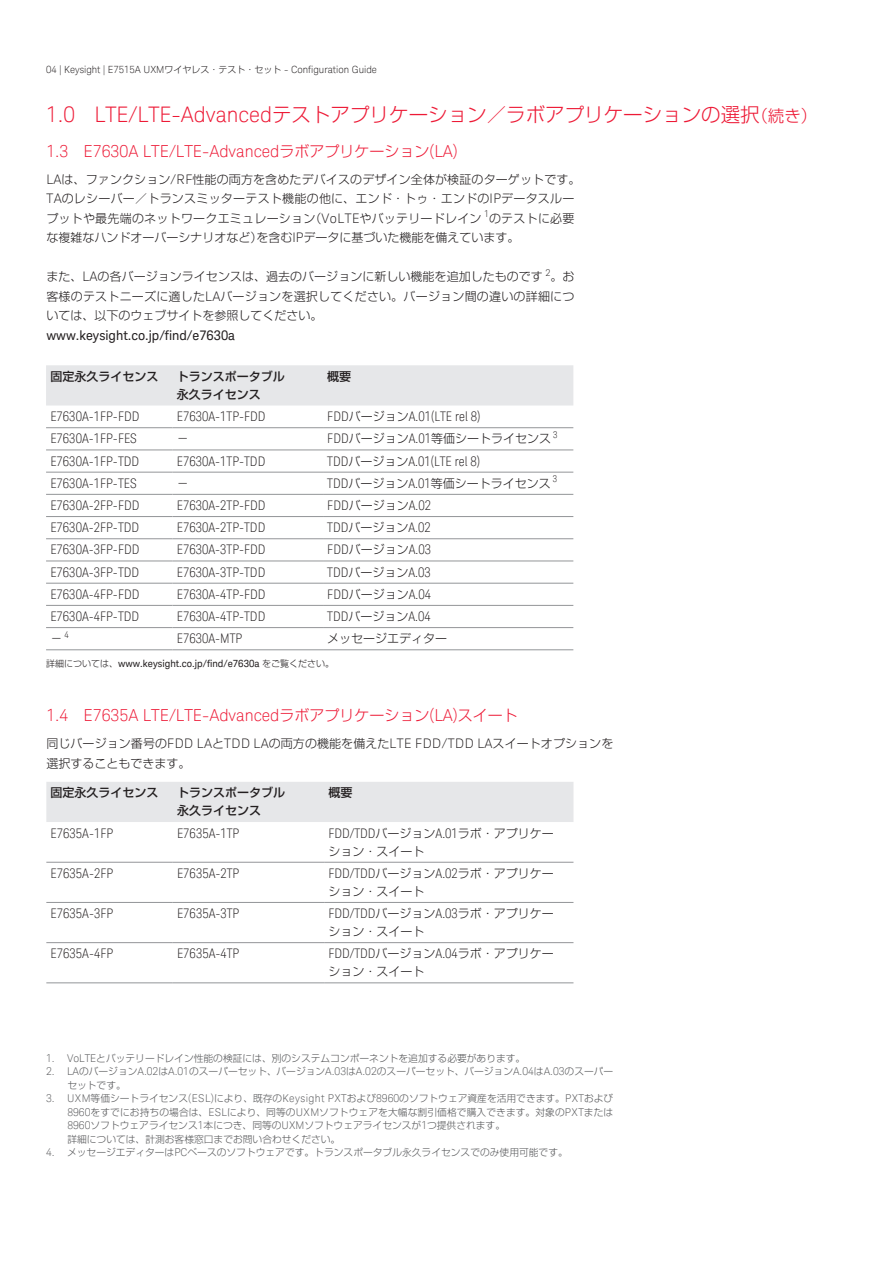
<style>
.page{position:relative;width:893px;height:1263px;background:#fff}
.page>*{position:absolute;margin:0;border:0;box-sizing:border-box;transform-origin:0 0}
.t1{font:300 19.5px "Shin Go Pro";color:#ed1a36}
.t2{font:300 16.5px "Keysight Sans";color:#ed1a36}
.t3{font:300 condensed 13.2px "Keysight Sans";color:#231f20}
.t4{font:13.2px "Keysight Sans";color:#231f20}
.t5{font:300 12px/19.5px "Shin Go Pro";color:#231f20}
.t6{font:500 12px/18px "Shin Go Pro";color:#231f20}
.t7{font:300 9.9px "Keysight Sans";color:#231f20}
.t8{font:9.9px "Keysight Sans";color:#231f20}
.t9{font:300 9.75px/13.5px "Shin Go Pro";color:#57585a}
.s1{font-family:"Shin Go Pro";font-size:9px}
.s2{font-family:"Keysight Sans";font-size:21.45px}
.s3{font-size:16.5px}
.s4{font-family:"Shin Go Pro";font-size:15px}
.s5{font-family:"Keysight Sans";font-size:13.2px}
.s6{font-family:"Shin Go Pro";font-stretch:normal;font-size:12px}
.s7{font-family:"Keysight Sans";font-stretch:condensed;font-size:13.2px}
.s8{font-family:"Shin Go Pro";font-weight:300;font-size:9px}
.s9{font-family:"Keysight Sans";font-size:10.8px}
</style>
<div class="page">
<div style="left:46px;top:365px;width:527px;height:40px;background:#e6e7e9"></div>
<hr style="left:46px;top:427px;width:127px;height:1px;background:#939598">
<hr style="left:173px;top:427px;width:150px;height:1px;background:#939598">
<hr style="left:323px;top:427px;width:250px;height:1px;background:#939598">
<hr style="left:46px;top:450px;width:127px;height:1px;background:#939598">
<hr style="left:173px;top:450px;width:150px;height:1px;background:#939598">
<hr style="left:323px;top:450px;width:250px;height:1px;background:#939598">
<hr style="left:46px;top:472px;width:127px;height:1px;background:#939598">
<hr style="left:173px;top:472px;width:150px;height:1px;background:#939598">
<hr style="left:323px;top:472px;width:250px;height:1px;background:#939598">
<hr style="left:46px;top:494px;width:127px;height:1px;background:#939598">
<hr style="left:173px;top:494px;width:150px;height:1px;background:#939598">
<hr style="left:323px;top:494px;width:250px;height:1px;background:#939598">
<hr style="left:46px;top:516px;width:127px;height:1px;background:#939598">
<hr style="left:173px;top:516px;width:150px;height:1px;background:#939598">
<hr style="left:323px;top:516px;width:250px;height:1px;background:#939598">
<hr style="left:46px;top:538px;width:127px;height:1px;background:#939598">
<hr style="left:173px;top:538px;width:150px;height:1px;background:#939598">
<hr style="left:323px;top:538px;width:250px;height:1px;background:#939598">
<hr style="left:46px;top:561px;width:127px;height:1px;background:#939598">
<hr style="left:173px;top:561px;width:150px;height:1px;background:#939598">
<hr style="left:323px;top:561px;width:250px;height:1px;background:#939598">
<hr style="left:46px;top:583px;width:127px;height:1px;background:#939598">
<hr style="left:173px;top:583px;width:150px;height:1px;background:#939598">
<hr style="left:323px;top:583px;width:250px;height:1px;background:#939598">
<hr style="left:46px;top:605px;width:127px;height:1px;background:#939598">
<hr style="left:173px;top:605px;width:150px;height:1px;background:#939598">
<hr style="left:323px;top:605px;width:250px;height:1px;background:#939598">
<hr style="left:46px;top:627px;width:127px;height:1px;background:#939598">
<hr style="left:173px;top:627px;width:150px;height:1px;background:#939598">
<hr style="left:323px;top:627px;width:250px;height:1px;background:#939598">
<hr style="left:46px;top:649px;width:127px;height:1px;background:#939598">
<hr style="left:173px;top:649px;width:150px;height:1px;background:#939598">
<hr style="left:323px;top:649px;width:250px;height:1px;background:#939598">
<div style="left:46px;top:782px;width:527px;height:40px;background:#e6e7e9"></div>
<hr style="left:46px;top:862px;width:127px;height:1px;background:#939598">
<hr style="left:173px;top:862px;width:151px;height:1px;background:#939598">
<hr style="left:324px;top:862px;width:249px;height:1px;background:#939598">
<hr style="left:46px;top:902px;width:127px;height:1px;background:#939598">
<hr style="left:173px;top:902px;width:151px;height:1px;background:#939598">
<hr style="left:324px;top:902px;width:249px;height:1px;background:#939598">
<hr style="left:46px;top:942px;width:127px;height:1px;background:#939598">
<hr style="left:46px;top:982px;width:127px;height:1px;background:#939598">
<hr style="left:173px;top:942px;width:151px;height:1px;background:#939598">
<hr style="left:173px;top:982px;width:151px;height:1px;background:#939598">
<hr style="left:324px;top:942px;width:249px;height:1px;background:#939598">
<hr style="left:324px;top:982px;width:249px;height:1px;background:#939598">
<p class="t7" style="left:46px;top:64px;width:332px">04 | Keysight | E7515A UXM<span class="s1">ワイヤレス・テスト・セット</span> - Configuration Guide</p>
<h1 class="t1" style="left:46px;top:98px;width:773px"><span class="s2">1.0 LTE/LTE-Advanced</span>テストアプリケーション／ラボアプリケーションの選択<span class="s3">（続き）</span></h1>
<h2 class="t2" style="left:46px;top:141px;width:413px">1.3 E7630A LTE/LTE-Advanced<span class="s4">ラボアプリケーション</span>(LA)</h2>
<p class="t5" style="left:46px;top:168px;width:536px"><span class="s5">LA</span>は、ファンクション<span class="s5">/RF</span>性能の両方を含めたデバイスのデザイン全体が検証のターゲットです。<span class="s5">TA</span>のレシーバー／トランスミッターテスト機能の他に、エンド・トゥ・エンドの<span class="s5">IP</span>データスループットや最先端のネットワークエミュレーション（<span class="s5">VoLTE</span>やバッテリードレイン <sup>1</sup>のテストに必要な複雑なハンドオーバーシナリオなど）を含む<span class="s5">IP</span>データに基づいた機能を備えています。</p>
<p class="t5" style="left:46px;top:266px;width:530px;text-align:justify">また、<span class="s5">LA</span>の各バージョンライセンスは、過去のバージョンに新しい機能を追加したものです <sup>2</sup>。お客様のテストニーズに適した<span class="s5">LA</span>バージョンを選択してください。バージョン間の違いの詳細については、以下のウェブサイトを参照してください。</p>
<p class="t4" style="left:46px;top:327px;width:190px">www.keysight.co.jp/find/e7630a</p>
<p class="t6" style="left:50px;top:366px;width:109px">固定永久ライセンス</p>
<p class="t6" style="left:177px;top:366px;width:109px">トランスポータブル永久ライセンス</p>
<p class="t6" style="left:327px;top:366px;width:25px">概要</p>
<p class="t3" style="left:50px;top:409px;width:91px">E7630A-1FP-FDD</p>
<p class="t3" style="left:177px;top:409px;width:90px">E7630A-1TP-FDD</p>
<p class="t3" style="left:327px;top:409px;width:155px">FDD<span class="s6">バージョン</span>A.01(LTE rel 8)</p>
<p class="t3" style="left:50px;top:431px;width:88px">E7630A-1FP-FES</p>
<p class="t5" style="left:177px;top:428px;width:13px">－</p>
<p class="t5" style="left:327px;top:428px;width:232px"><span class="s7">FDD</span>バージョン<span class="s7">A.01</span>等価シートライセンス <sup>3</sup></p>
<p class="t3" style="left:50px;top:453px;width:90px">E7630A-1FP-TDD</p>
<p class="t3" style="left:177px;top:453px;width:90px">E7630A-1TP-TDD</p>
<p class="t3" style="left:327px;top:453px;width:154px">TDD<span class="s6">バージョン</span>A.01(LTE rel 8)</p>
<p class="t3" style="left:50px;top:475px;width:88px">E7630A-1FP-TES</p>
<p class="t5" style="left:177px;top:472px;width:13px">－</p>
<p class="t5" style="left:327px;top:472px;width:231px"><span class="s7">TDD</span>バージョン<span class="s7">A.01</span>等価シートライセンス <sup>3</sup></p>
<p class="t3" style="left:50px;top:497px;width:91px">E7630A-2FP-FDD</p>
<p class="t3" style="left:177px;top:497px;width:90px">E7630A-2TP-FDD</p>
<p class="t3" style="left:327px;top:497px;width:105px">FDD<span class="s6">バージョン</span>A.02</p>
<p class="t3" style="left:50px;top:520px;width:90px">E7630A-2FP-TDD</p>
<p class="t3" style="left:177px;top:520px;width:90px">E7630A-2TP-TDD</p>
<p class="t3" style="left:327px;top:520px;width:105px">TDD<span class="s6">バージョン</span>A.02</p>
<p class="t3" style="left:50px;top:542px;width:91px">E7630A-3FP-FDD</p>
<p class="t3" style="left:177px;top:542px;width:90px">E7630A-3TP-FDD</p>
<p class="t3" style="left:327px;top:542px;width:105px">FDD<span class="s6">バージョン</span>A.03</p>
<p class="t3" style="left:50px;top:564px;width:90px">E7630A-3FP-TDD</p>
<p class="t3" style="left:177px;top:564px;width:90px">E7630A-3TP-TDD</p>
<p class="t3" style="left:327px;top:564px;width:105px">TDD<span class="s6">バージョン</span>A.03</p>
<p class="t3" style="left:50px;top:586px;width:91px">E7630A-4FP-FDD</p>
<p class="t3" style="left:177px;top:586px;width:90px">E7630A-4TP-FDD</p>
<p class="t3" style="left:327px;top:586px;width:105px">FDD<span class="s6">バージョン</span>A.04</p>
<p class="t3" style="left:50px;top:608px;width:90px">E7630A-4FP-TDD</p>
<p class="t3" style="left:177px;top:608px;width:90px">E7630A-4TP-TDD</p>
<p class="t3" style="left:327px;top:608px;width:105px">TDD<span class="s6">バージョン</span>A.04</p>
<p class="t5" style="left:50px;top:627px;width:20px">－ <sup>4</sup></p>
<p class="t3" style="left:177px;top:631px;width:67px">E7630A-MTP</p>
<p class="t5" style="left:327px;top:627px;width:121px">メッセージエディター</p>
<p class="t8" style="left:46px;top:657px;width:290px"><span class="s8">詳細については、</span>www.keysight.co.jp/find/e7630a <span class="s8">をご覧ください。</span></p>
<h2 class="t2" style="left:46px;top:706px;width:473px">1.4 E7635A LTE/LTE-Advanced<span class="s4">ラボアプリケーション</span>(LA)<span class="s4">スイート</span></h2>
<p class="t5" style="left:46px;top:732px;width:568px">同じバージョン番号の<span class="s5">FDD LA</span>と<span class="s5">TDD LA</span>の両方の機能を備えた<span class="s5">LTE FDD/TDD LA</span>スイートオプションを選択することもできます。</p>
<p class="t6" style="left:51px;top:782px;width:109px">固定永久ライセンス</p>
<p class="t6" style="left:177px;top:782px;width:109px">トランスポータブル永久ライセンス</p>
<p class="t6" style="left:328px;top:782px;width:25px">概要</p>
<p class="t3" style="left:51px;top:825px;width:64px">E7635A-1FP</p>
<p class="t3" style="left:177px;top:825px;width:64px">E7635A-1TP</p>
<p class="t5" style="left:328px;top:823px;width:227px;line-height:18px"><span class="s7">FDD/TDD</span>バージョン<span class="s7">A.01</span>ラボ・アプリケーション・スイート</p>
<p class="t3" style="left:51px;top:865px;width:64px">E7635A-2FP</p>
<p class="t3" style="left:177px;top:865px;width:64px">E7635A-2TP</p>
<p class="t5" style="left:328px;top:863px;width:227px;line-height:18px"><span class="s7">FDD/TDD</span>バージョン<span class="s7">A.02</span>ラボ・アプリケーション・スイート</p>
<p class="t3" style="left:51px;top:905px;width:64px">E7635A-3FP</p>
<p class="t3" style="left:177px;top:905px;width:64px">E7635A-3TP</p>
<p class="t5" style="left:328px;top:903px;width:227px;line-height:18px"><span class="s7">FDD/TDD</span>バージョン<span class="s7">A.03</span>ラボ・アプリケーション・スイート</p>
<p class="t3" style="left:51px;top:946px;width:64px">E7635A-4FP</p>
<p class="t3" style="left:177px;top:946px;width:64px">E7635A-4TP</p>
<p class="t5" style="left:328px;top:943px;width:227px;line-height:18px"><span class="s7">FDD/TDD</span>バージョン<span class="s7">A.04</span>ラボ・アプリケーション・スイート</p>
<p class="t9" style="left:46px;top:1050px;width:481px"><span class="s9">1. VoLTE</span>とバッテリードレイン性能の検証には、別のシステムコンポーネントを追加する必要があります。</p>
<p class="t9" style="left:67px;top:1063px;width:548px;text-indent:-21px"><span class="s9">2. LA</span>のバージョン<span class="s9">A.02</span>は<span class="s9">A.01</span>のスーパーセット、バージョン<span class="s9">A.03</span>は<span class="s9">A.02</span>のスーパーセット、バージョン<span class="s9">A.04</span>は<span class="s9">A.03</span>のスーパーセットです。</p>
<p class="t9" style="left:67px;top:1090px;width:548px;text-indent:-21px"><span class="s9">3. UXM</span>等価シートライセンス<span class="s9">(ESL)</span>により、既存の<span class="s9">Keysight PXT</span>および<span class="s9">8960</span>のソフトウェア資産を活用できます。<span class="s9">PXT</span>および<span class="s9">8960</span>をすでにお持ちの場合は、<span class="s9">ESL</span>により、同等の<span class="s9">UXM</span>ソフトウェアを大幅な割引価格で購入できます。対象の<span class="s9">PXT</span>または<span class="s9">8960</span>ソフトウェアライセンス<span class="s9">1</span>本につき、同等の<span class="s9">UXM</span>ソフトウェアライセンスが<span class="s9">1</span>つ提供されます。<br>詳細については、計測お客様窓口までお問い合わせください。</p>
<p class="t9" style="left:46px;top:1144px;width:523px"><span class="s9">4.</span> メッセージエディターは<span class="s9">PC</span>ベースのソフトウェアです。トランスポータブル永久ライセンスでのみ使用可能です。</p>
</div>
